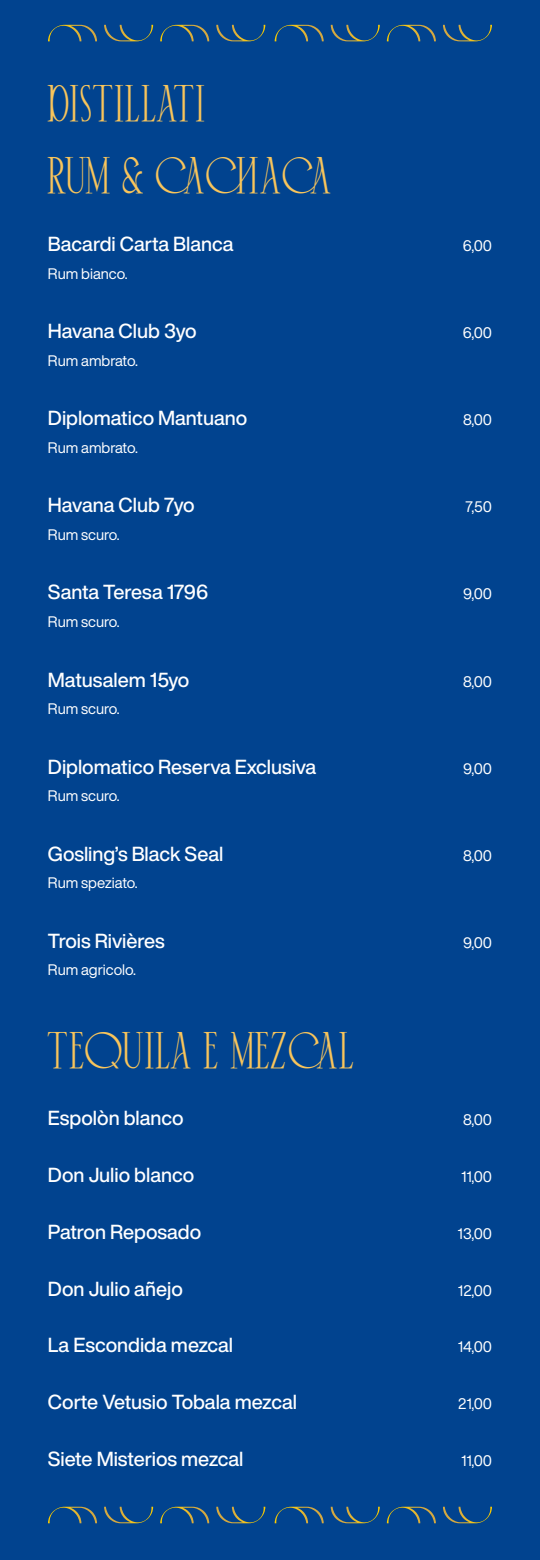
<style>
.page{position:relative;width:540px;height:1560px;background:#fff}
.page>*{position:absolute;margin:0;border:0;box-sizing:border-box;transform-origin:0 0}
.t1{font:49.65px/71.9px "Cyrano";letter-spacing:.02em;color:#f9c55b}
.t2{font:500 20px "Helvetica Now Display";color:#fff}
.t3{font:15px "Helvetica Now Display";color:#fff}
</style>
<div class="page">
<div style="left:0;top:0;width:540px;height:1559px;background:#01438f"></div>
<svg style="left:48px;top:25px;width:49px;height:16px"></svg>
<svg style="left:104px;top:25px;width:49px;height:16px"></svg>
<svg style="left:160px;top:25px;width:49px;height:16px"></svg>
<svg style="left:216px;top:25px;width:49px;height:16px"></svg>
<svg style="left:275px;top:25px;width:49px;height:16px"></svg>
<svg style="left:331px;top:25px;width:49px;height:16px"></svg>
<svg style="left:387px;top:25px;width:49px;height:16px"></svg>
<svg style="left:443px;top:25px;width:49px;height:16px"></svg>
<svg style="left:48px;top:1506px;width:49px;height:17px"></svg>
<svg style="left:104px;top:1506px;width:49px;height:17px"></svg>
<svg style="left:160px;top:1506px;width:49px;height:17px"></svg>
<svg style="left:216px;top:1506px;width:49px;height:17px"></svg>
<svg style="left:275px;top:1506px;width:49px;height:17px"></svg>
<svg style="left:331px;top:1506px;width:49px;height:17px"></svg>
<svg style="left:387px;top:1506px;width:49px;height:17px"></svg>
<svg style="left:443px;top:1506px;width:49px;height:17px"></svg>
<h1 class="t1" style="left:48px;top:67px;width:285px">DISTILLATI<br>RUM &amp; CACHACA</h1>
<p class="t2" style="left:48px;top:230px;width:187px">Bacardi Carta Blanca</p>
<p class="t3" style="left:48px;top:263px;width:81px">Rum bianco.</p>
<p class="t2" style="left:48px;top:317px;width:150px">Havana Club 3yo</p>
<p class="t3" style="left:48px;top:350px;width:91px">Rum ambrato.</p>
<p class="t2" style="left:48px;top:404px;width:201px">Diplomatico Mantuano</p>
<p class="t3" style="left:48px;top:437px;width:91px">Rum ambrato.</p>
<p class="t2" style="left:48px;top:491px;width:148px">Havana Club 7yo</p>
<p class="t3" style="left:48px;top:524px;width:73px">Rum scuro.</p>
<p class="t2" style="left:48px;top:578px;width:162px">Santa Teresa 1796</p>
<p class="t3" style="left:48px;top:611px;width:73px">Rum scuro.</p>
<p class="t2" style="left:48px;top:665px;width:143px">Matusalem 15yo</p>
<p class="t3" style="left:48px;top:698px;width:73px">Rum scuro.</p>
<p class="t2" style="left:48px;top:752px;width:270px">Diplomatico Reserva Exclusiva</p>
<p class="t3" style="left:48px;top:785px;width:73px">Rum scuro.</p>
<p class="t2" style="left:48px;top:839px;width:177px">Gosling’s Black Seal</p>
<p class="t3" style="left:48px;top:872px;width:91px">Rum speziato.</p>
<p class="t2" style="left:48px;top:926px;width:118px">Trois Rivières</p>
<p class="t3" style="left:48px;top:959px;width:90px">Rum agricolo.</p>
<h1 class="t1" style="left:48px;top:1013px;width:308px">TEQUILA E MEZCAL</h1>
<p class="t3" style="left:463px;top:235px;width:31px">6,00</p>
<p class="t3" style="left:463px;top:322px;width:31px">6,00</p>
<p class="t3" style="left:463px;top:409px;width:30px">8,00</p>
<p class="t3" style="left:466px;top:496px;width:28px">7,50</p>
<p class="t3" style="left:463px;top:584px;width:30px">9,00</p>
<p class="t3" style="left:463px;top:671px;width:30px">8,00</p>
<p class="t3" style="left:463px;top:758px;width:30px">9,00</p>
<p class="t3" style="left:463px;top:845px;width:30px">8,00</p>
<p class="t3" style="left:463px;top:932px;width:30px">9,00</p>
<p class="t2" style="left:48px;top:1104px;width:137px">Espolòn blanco</p>
<p class="t3" style="left:463px;top:1109px;width:30px">8,00</p>
<p class="t2" style="left:48px;top:1161px;width:148px">Don Julio blanco</p>
<p class="t3" style="left:461px;top:1166px;width:33px">11,00</p>
<p class="t2" style="left:48px;top:1217px;width:155px">Patron Reposado</p>
<p class="t3" style="left:458px;top:1223px;width:36px">13,00</p>
<p class="t2" style="left:48px;top:1274px;width:136px">Don Julio añejo</p>
<p class="t3" style="left:458px;top:1279px;width:36px">12,00</p>
<p class="t2" style="left:48px;top:1331px;width:187px">La Escondida mezcal</p>
<p class="t3" style="left:458px;top:1336px;width:36px">14,00</p>
<p class="t2" style="left:48px;top:1388px;width:250px">Corte Vetusio Tobala mezcal</p>
<p class="t3" style="left:458px;top:1393px;width:35px">21,00</p>
<p class="t2" style="left:48px;top:1444px;width:197px">Siete Misterios mezcal</p>
<p class="t3" style="left:461px;top:1450px;width:33px">11,00</p>
</div>
